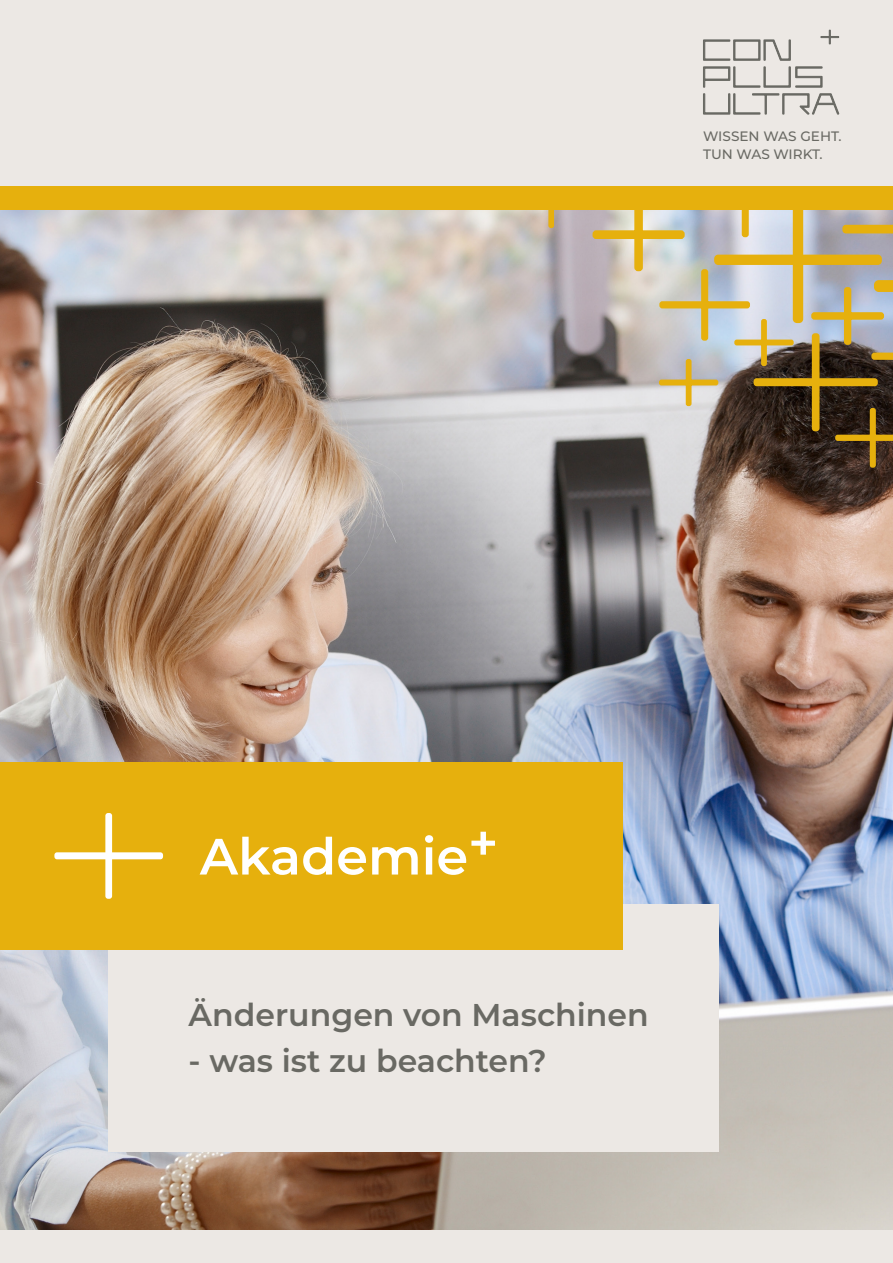
<style>
.page{position:relative;width:893px;height:1263px;background:#ece8e4}
.page>*{position:absolute;margin:0;border:0;box-sizing:border-box;transform-origin:0 0}
.t1{font:600 51px "Montserrat";color:#fff}
.t2{font:600 31.5px "Montserrat";color:#696963}
.t3{font:500 13.65px/18.1px "Montserrat";color:#696963}
</style>
<div class="page">
<img style="left:0;top:209px;width:893px;height:1020px">
<div style="left:109px;top:904px;width:610px;height:247px;background:#ece8e4"></div>
<div style="left:0;top:762px;width:623px;height:187px;background:#e6b00d"></div>
<svg style="left:54px;top:813px;width:109px;height:86px"></svg>
<svg style="left:703px;top:67px;width:136px;height:47px"></svg>
<svg style="left:703px;top:40px;width:88px;height:21px"></svg>
<svg style="left:821px;top:30px;width:18px;height:14px"></svg>
<div style="left:0;top:186px;width:893px;height:23px;background:#e6b00d"></div>
<svg style="left:521px;top:209px;width:61px;height:20px"></svg>
<svg style="left:591px;top:209px;width:302px;height:259px;background:#a39986"></svg>
<p class="t3" style="left:703px;top:126px;width:140px">WISSEN WAS GEHT.<br>TUN WAS WIRKT.</p>
<p class="t1" style="left:200px;top:820px;width:300px">Akademie+</p>
<p class="t2" style="left:189px;top:992px;width:462px">Änderungen von Maschinen</p>
<p class="t2" style="left:189px;top:1038px;width:360px">- was ist zu beachten?</p>
</div>
